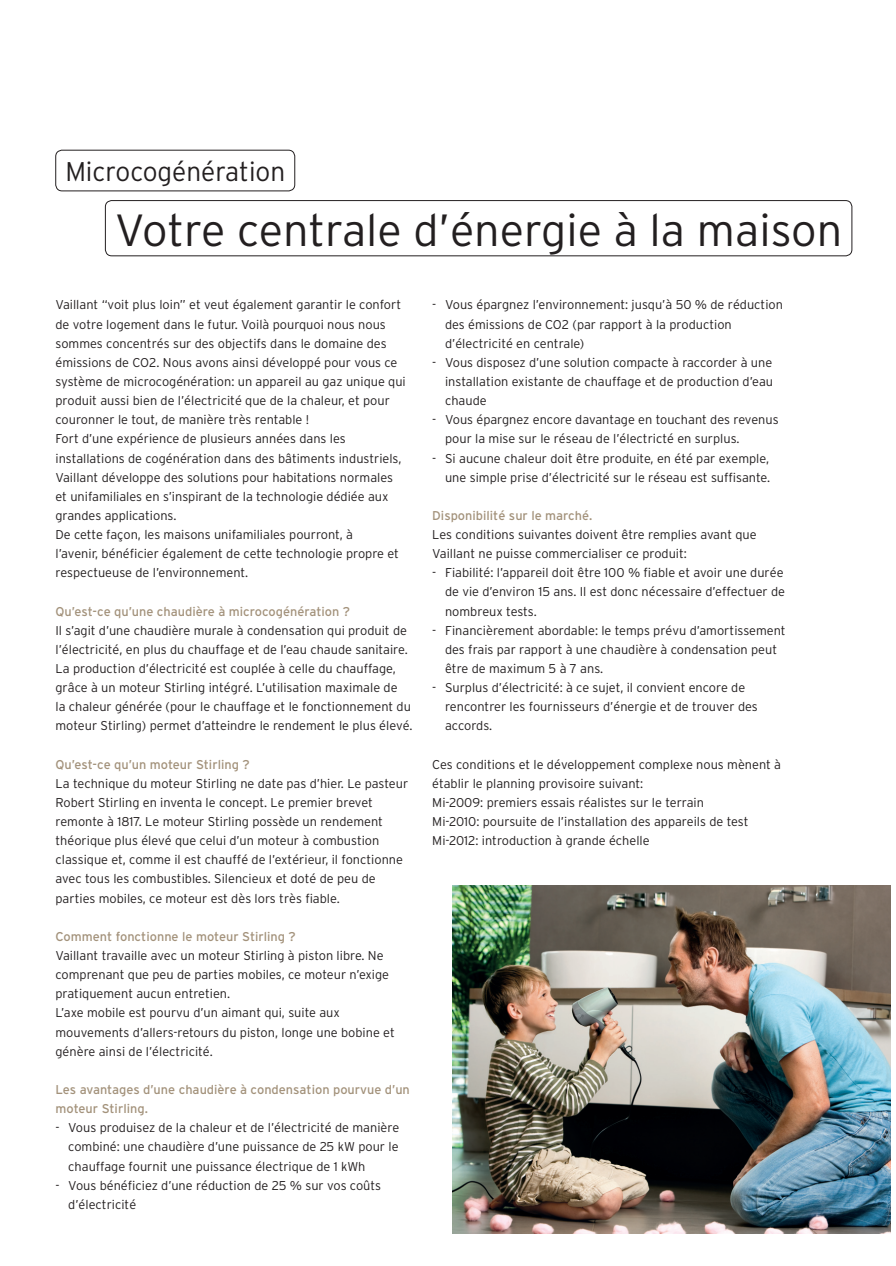
<style>
.page{position:relative;width:896px;height:1266px;background:#fff}
.page>*{position:absolute;margin:0;border:0;box-sizing:border-box;transform-origin:0 0}
.t1{font:300 45px "Interstate";color:#231f20}
.t2{font:300 27px "Interstate";color:#231f20}
.t3{font:300 12.75px/19.2px "Interstate";color:#231f20}
.t4{font:12.75px/19.2px "Interstate";color:#a3927b}
</style>
<div class="page">
<div style="left:105px;top:200px;width:747px;height:56px;border:1px solid #231f20;border-radius:6px"></div>
<div style="left:55px;top:150px;width:240px;height:41px;border:1px solid #231f20;border-radius:6px"></div>
<img style="left:452px;top:885px;width:438px;height:348px">
<h2 class="t2" style="left:65px;top:162px;width:221px">Microcogénération</h2>
<h1 class="t1" style="left:115px;top:213px;width:728px">Votre centrale d’énergie à la maison</h1>
<p class="t3" style="left:55px;top:296px;width:352px">Vaillant “voit plus loin” et veut également garantir le confort de votre logement dans le futur. Voilà pourquoi nous nous sommes concentrés sur des objectifs dans le domaine des émissions de CO2. Nous avons ainsi développé pour vous ce système de microcogénération: un appareil au gaz unique qui produit aussi bien de l’électricité que de la chaleur, et pour couronner le tout, de manière très rentable !<br>Fort d’une expérience de plusieurs années dans les installations de cogénération dans des bâtiments industriels, Vaillant développe des solutions pour habitations normales et unifamiliales en s’inspirant de la technologie dédiée aux grandes applications.<br>De cette façon, les maisons unifamiliales pourront, à<br>l’avenir, bénéficier également de cette technologie propre et respectueuse de l’environnement.</p>
<p class="t4" style="left:55px;top:602px;width:296px">Qu’est-ce qu’une chaudière à microcogénération ?</p>
<p class="t3" style="left:55px;top:621px;width:358px">Il s’agit d’une chaudière murale à condensation qui produit de l’électricité, en plus du chauffage et de l’eau chaude sanitaire.<br>La production d’électricité est couplée à celle du chauffage, grâce à un moteur Stirling intégré. L’utilisation maximale de<br>la chaleur générée (pour le chauffage et le fonctionnement du moteur Stirling) permet d’atteindre le rendement le plus élevé.</p>
<p class="t4" style="left:55px;top:755px;width:196px">Qu’est-ce qu’un moteur Stirling ?</p>
<p class="t3" style="left:55px;top:774px;width:354px">La technique du moteur Stirling ne date pas d’hier. Le pasteur Robert Stirling en inventa le concept. Le premier brevet remonte à 1817. Le moteur Stirling possède un rendement théorique plus élevé que celui d’un moteur à combustion classique et, comme il est chauffé de l’extérieur, il fonctionne avec tous les combustibles. Silencieux et doté de peu de parties mobiles, ce moteur est dès lors très fiable.</p>
<p class="t4" style="left:55px;top:927px;width:242px">Comment fonctionne le moteur Stirling ?</p>
<p class="t3" style="left:55px;top:946px;width:341px">Vaillant travaille avec un moteur Stirling à piston libre. Ne comprenant que peu de parties mobiles, ce moteur n’exige pratiquement aucun entretien.<br>L’axe mobile est pourvu d’un aimant qui, suite aux mouvements d’allers-retours du piston, longe une bobine et génère ainsi de l’électricité.</p>
<p class="t4" style="left:55px;top:1080px;width:356px">Les avantages d’une chaudière à condensation pourvue d’un moteur Stirling.</p>
<p class="t3" style="left:68px;top:1119px;width:332px;text-align:justify;text-indent:-13px">- Vous produisez de la chaleur et de l’électricité de manière combiné: une chaudière d’une puissance de 25 kW pour le chauffage fournit une puissance électrique de 1 kWh</p>
<p class="t3" style="left:68px;top:1176px;width:314px;text-indent:-13px">- Vous bénéficiez d’une réduction de 25 % sur vos coûts d’électricité</p>
<p class="t3" style="left:445px;top:296px;width:339px;text-indent:-13px">- Vous épargnez l’environnement: jusqu’à 50 % de réduction des émissions de CO2 (par rapport à la production d’électricité en centrale)</p>
<p class="t3" style="left:445px;top:354px;width:329px;text-align:justify;text-indent:-13px">- Vous disposez d’une solution compacte à raccorder à une installation existante de chauffage et de production d’eau chaude</p>
<p class="t3" style="left:445px;top:411px;width:335px;text-indent:-13px">- Vous épargnez encore davantage en touchant des revenus pour la mise sur le réseau de l’électricté en surplus.</p>
<p class="t3" style="left:432px;top:449px;width:339px;text-align:right">- Si aucune chaleur doit être produite, en été par exemple, une simple prise d’électricité sur le réseau est suffisante.</p>
<p class="t4" style="left:432px;top:507px;width:162px">Disponibilité sur le marché.</p>
<p class="t3" style="left:432px;top:526px;width:326px">Les conditions suivantes doivent être remplies avant que<br>Vaillant ne puisse commercialiser ce produit:</p>
<p class="t3" style="left:445px;top:564px;width:341px;text-indent:-13px">- Fiabilité: l’appareil doit être 100 % fiable et avoir une durée de vie d’environ 15 ans. Il est donc nécessaire d’effectuer de nombreux tests.</p>
<p class="t3" style="left:445px;top:621px;width:342px;text-indent:-13px">- Financièrement abordable: le temps prévu d’amortissement des frais par rapport à une chaudière à condensation peut être de maximum 5 à 7 ans.</p>
<p class="t3" style="left:445px;top:679px;width:314px;text-indent:-13px">- Surplus d’électricité: à ce sujet, il convient encore de rencontrer les fournisseurs d’énergie et de trouver des accords.</p>
<p class="t3" style="left:432px;top:755px;width:350px">Ces conditions et le développement complexe nous mènent à établir le planning provisoire suivant:<br>Mi-2009: premiers essais réalistes sur le terrain<br>Mi-2010: poursuite de l’installation des appareils de test Mi-2012: introduction à grande échelle</p>
</div>
